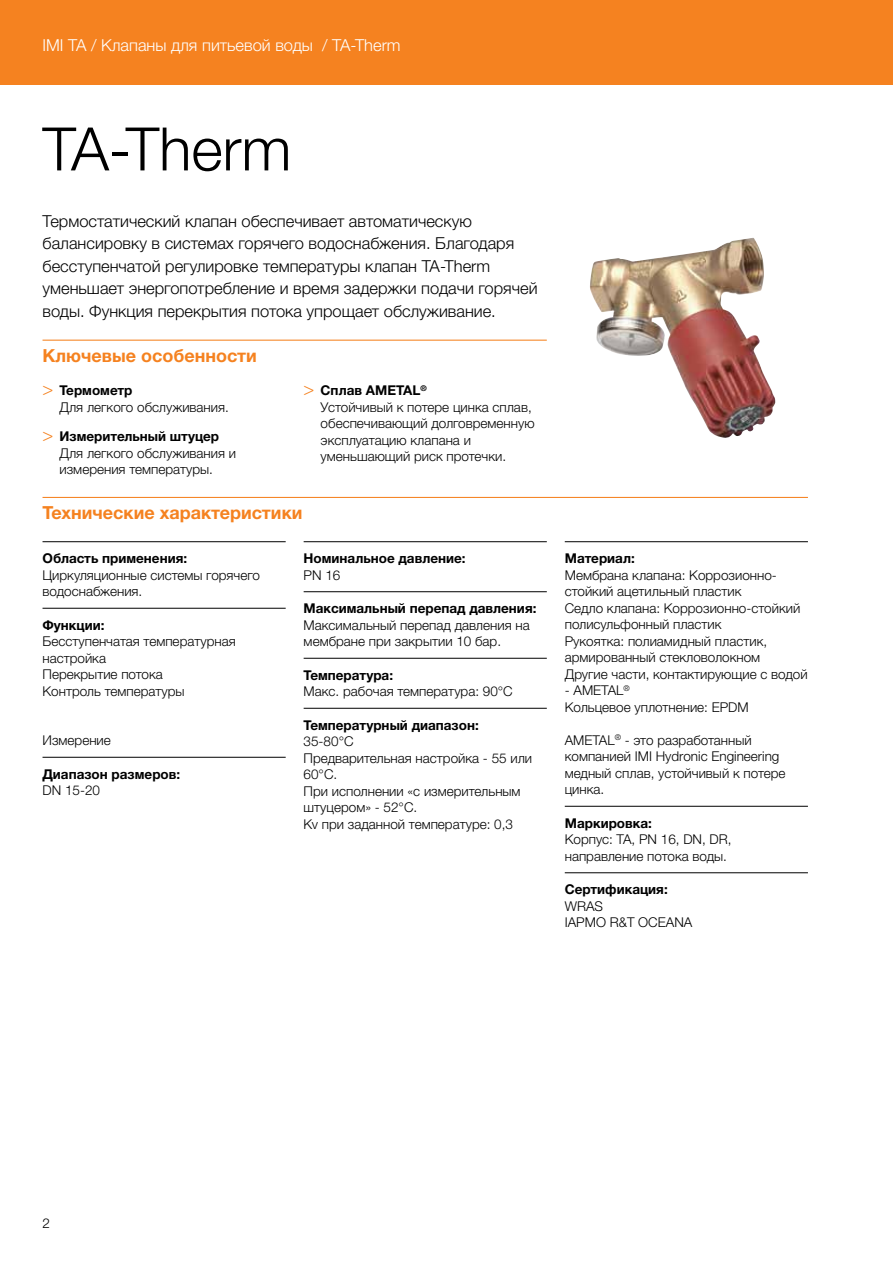
<style>
.page{position:relative;width:893px;height:1263px;background:#fff}
.page>*{position:absolute;margin:0;border:0;box-sizing:border-box;transform-origin:0 0}
.t1{font:300 60px "Helvetica Neue LTW1 G";color:#000}
.t2{font:700 18px "Helvetica Neue LTW1 G";color:#f58220}
.t3{font:300 16.5px/22.5px "Helvetica Neue LTW1 G";color:#000}
.t4{font:300 16.5px "Helvetica Neue LTW1 G";color:#fff}
.t5{font:300 13.5px/16.5px "Helvetica Neue LTW1 G";color:#000}
.t6{font:700 13.5px "Helvetica Neue LTW1 G";color:#000}
.s1{font-family:"Helvetica Neue LT Std";font-size:18px;color:#f58220}
.s2{font-weight:700}
</style>
<div class="page">
<div style="left:0;top:0;width:893px;height:85px;background:#f58220"></div>
<hr style="left:43px;top:340px;width:504px;height:1px;background:#f58220">
<hr style="left:43px;top:497px;width:765px;height:1px;background:#f58220">
<hr style="left:43px;top:541px;width:243px;height:1px;background:#000">
<hr style="left:43px;top:608px;width:243px;height:1px;background:#000">
<hr style="left:43px;top:757px;width:243px;height:1px;background:#000">
<hr style="left:304px;top:541px;width:243px;height:1px;background:#000">
<hr style="left:304px;top:591px;width:243px;height:1px;background:#000">
<hr style="left:304px;top:658px;width:243px;height:1px;background:#000">
<hr style="left:304px;top:708px;width:243px;height:1px;background:#000">
<hr style="left:565px;top:541px;width:243px;height:1px;background:#000">
<hr style="left:565px;top:806px;width:243px;height:1px;background:#000">
<hr style="left:565px;top:872px;width:243px;height:1px;background:#000">
<img style="left:590px;top:238px;width:186px;height:200px">
<p class="t4" style="left:43px;top:35px;width:360px">IMI TA / Клапаны для питьевой воды / TA-Therm</p>
<h1 class="t1" style="left:43px;top:112px;width:250px">TA-Therm</h1>
<p class="t3" style="left:43px;top:210px;width:497px">Термостатический клапан обеспечивает автоматическую балансировку в системах горячего водоснабжения. Благодаря бесступенчатой регулировке температуры клапан TA-Therm уменьшает энергопотребление и время задержки подачи горячей воды. Функция перекрытия потока упрощает обслуживание.</p>
<h2 class="t2" style="left:43px;top:344px;width:216px">Ключевые особенности</h2>
<p class="t5" style="left:60px;top:382px;width:171px;text-indent:-17px"><span class="s1">&gt;</span> <span class="s2">Термометр<br></span>Для легкого обслуживания.</p>
<p class="t5" style="left:60px;top:428px;width:178px;text-indent:-17px"><span class="s1">&gt;</span> <span class="s2">Измерительный штуцер<br></span>Для легкого обслуживания и измерения температуры.</p>
<p class="t5" style="left:321px;top:382px;width:215px;text-indent:-17px"><span class="s1">&gt;</span> <span class="s2">Сплав AMETAL</span><sup>®<br></sup>Устойчивый к потере цинка сплав, обеспечивающий долговременную эксплуатацию клапана и уменьшающий риск протечки.</p>
<h2 class="t2" style="left:43px;top:502px;width:262px">Технические характеристики</h2>
<p class="t6" style="left:43px;top:550px;width:146px">Область применения:</p>
<p class="t5" style="left:43px;top:567px;width:219px">Циркуляционные системы горячего водоснабжения.</p>
<p class="t6" style="left:43px;top:617px;width:64px">Функции:</p>
<p class="t5" style="left:43px;top:633px;width:195px">Бесступенчатая температурная настройка<br>Перекрытие потока<br>Контроль температуры</p>
<p class="t5" style="left:43px;top:732px;width:70px">Измерение</p>
<p class="t6" style="left:43px;top:766px;width:139px">Диапазон размеров:</p>
<p class="t5" style="left:43px;top:782px;width:59px">DN 15-20</p>
<p class="t6" style="left:304px;top:550px;width:163px">Номинальное давление:</p>
<p class="t5" style="left:304px;top:567px;width:38px">PN 16</p>
<p class="t6" style="left:304px;top:600px;width:234px">Максимальный перепад давления:</p>
<p class="t5" style="left:304px;top:617px;width:228px">Максимальный перепад давления на мембране при закрытии 10 бар.</p>
<p class="t6" style="left:304px;top:667px;width:91px">Температура:</p>
<p class="t5" style="left:304px;top:683px;width:211px">Макс. рабочая температура: 90°C</p>
<p class="t6" style="left:304px;top:717px;width:177px">Температурный диапазон:</p>
<p class="t5" style="left:304px;top:733px;width:230px">35-80°C<br>Предварительная настройка - 55 или<br>60°C.<br>При исполнении «с измерительным штуцером» - 52°C.<br>Kv при заданной температуре: 0,3</p>
<p class="t6" style="left:565px;top:550px;width:72px">Материал:</p>
<p class="t5" style="left:565px;top:567px;width:244px">Мембрана клапана: Коррозионно&shy;стойкий ацетильный пластик<br>Седло клапана: Коррозионно-стойкий полисульфонный пластик<br>Рукоятка: полиамидный пластик, армированный стекловолокном<br>Другие части, контактирующие с водой</p>
<p class="t5" style="left:565px;top:682px;width:185px">- AMETAL<sup>®<br></sup>Кольцевое уплотнение: EPDM</p>
<p class="t5" style="left:565px;top:732px;width:222px">AMETAL<sup>®</sup> - это разработанный компанией IMI Hydronic Engineering медный сплав, устойчивый к потере цинка.</p>
<p class="t6" style="left:565px;top:815px;width:89px">Маркировка:</p>
<p class="t5" style="left:565px;top:831px;width:168px">Корпус: TA, PN 16, DN, DR, направление потока воды.</p>
<p class="t6" style="left:565px;top:881px;width:104px">Сертификация:</p>
<p class="t5" style="left:565px;top:898px;width:129px">WRAS<br>IAPMO R&amp;T OCEANA</p>
<p class="t5" style="left:43px;top:1215px;width:9px">2</p>
</div>
